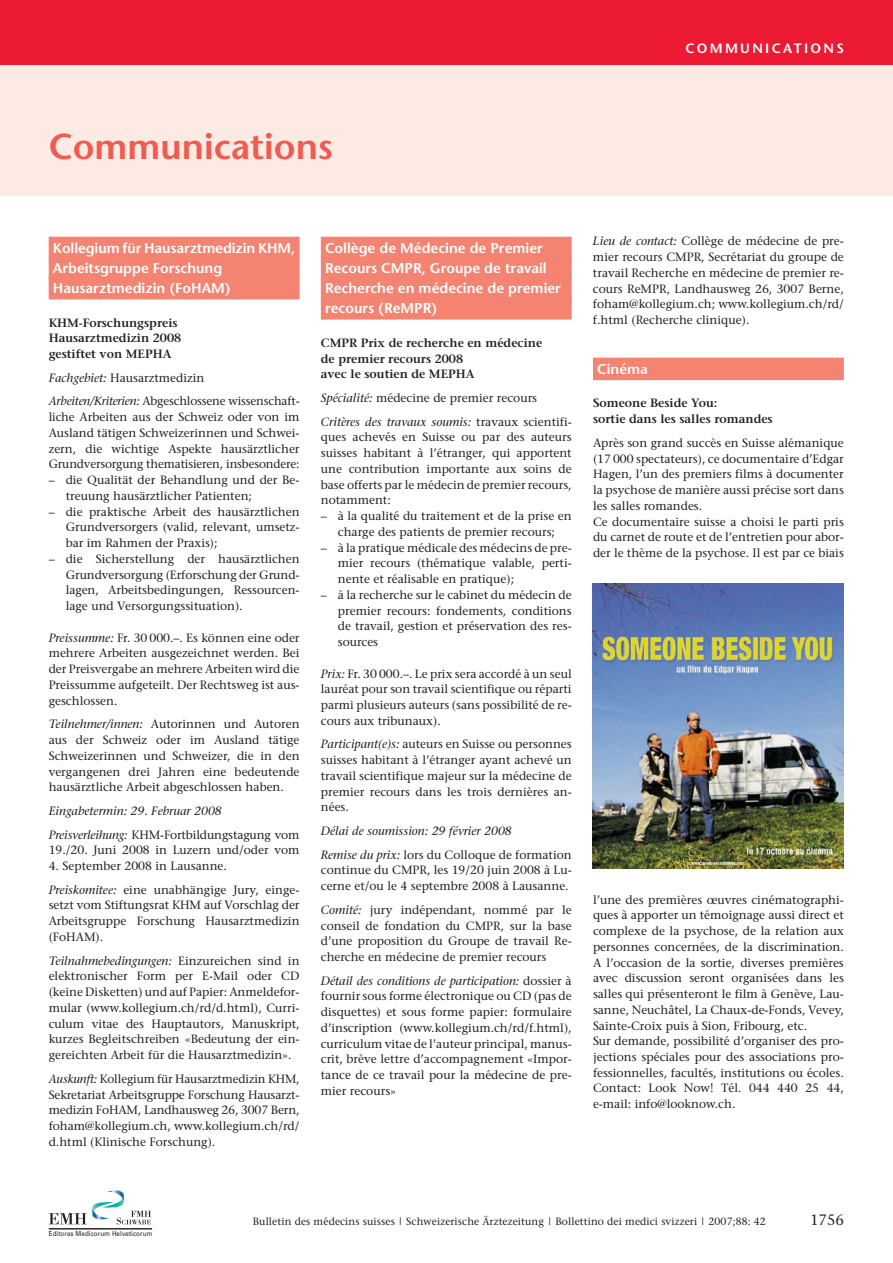
<style>
.page{position:relative;width:893px;height:1263px;background:#fff}
.page>*{position:absolute;margin:0;border:0;box-sizing:border-box;transform-origin:0 0}
.t1{font:600 36px "Stone Sans";color:#f05a50}
.t2{font:15px "Stone Serif";color:#231f20}
.t3{font:600 14.25px/20.1px "Stone Sans";color:#fff}
.t4{font:600 13.5px "Stone Sans";letter-spacing:.17em;color:#fff}
.t5{font:12px/15.8px "Stone Serif";color:#231f20;text-align:justify}
.t6{font:600 12px/15.8px "Stone Serif";color:#231f20}
.t7{font:italic 12px/23.7px "Stone Serif";color:#231f20}
.t8{font:10.5px "Stone Serif";letter-spacing:.01em;color:#231f20}
.t9{font:6.9px "Univers";letter-spacing:.015em;color:#231f20;scale:.9 1}
.s1{font-style:italic}
.s2{font-style:normal}
</style>
<div class="page">
<div style="left:0;top:64px;width:893px;height:132px;background:#fdeae3"></div>
<div style="left:49px;top:237px;width:251px;height:22px;background:#f48471"></div>
<div style="left:49px;top:257px;width:251px;height:22px;background:#f48471"></div>
<div style="left:49px;top:277px;width:251px;height:22px;background:#f48471"></div>
<div style="left:321px;top:237px;width:251px;height:22px;background:#f48471"></div>
<div style="left:321px;top:257px;width:251px;height:22px;background:#f48471"></div>
<div style="left:321px;top:277px;width:251px;height:22px;background:#f48471"></div>
<div style="left:321px;top:297px;width:251px;height:23px;background:#f48471"></div>
<div style="left:593px;top:358px;width:251px;height:22px;background:#f48471"></div>
<svg style="left:49px;top:1190px;width:102px;height:34px"></svg>
<hr style="left:49px;top:1228px;width:103px;height:1px;background:#231f20">
<div style="left:0;top:0;width:893px;height:64px;background:#ed1a33"></div>
<img style="left:593px;top:583px;width:251px;height:285px">
<p class="t4" style="left:685px;top:42px;width:160px">COMMUNICATIONS</p>
<h1 class="t1" style="left:49px;top:132px;width:286px">Communications</h1>
<p class="t3" style="left:53px;top:239px;width:244px">Kollegium für Hausarztmedizin KHM,<br>Arbeitsgruppe Forschung<br>Hausarztmedizin (FoHAM)</p>
<p class="t6" style="left:49px;top:316px;width:134px">KHM-Forschungspreis<br>Hausarztmedizin 2008 gestiftet von MEPHA</p>
<p class="t5" style="left:49px;top:367px;width:252px;line-height:23.7px"><span class="s1">Fachgebiet:</span> Hausarztmedizin<br><span class="s1">Arbeiten/Kriterien:</span> Abgeschlossene wissenschaft-</p>
<p class="t5" style="left:49px;top:410px;width:252px">liche Arbeiten aus der Schweiz oder von im Ausland tätigen Schweizerinnen und Schwei&shy;zern, die wichtige Aspekte hausärztlicher Grundversorgung thematisieren, insbesondere:</p>
<p class="t5" style="left:66px;top:473px;width:235px;text-indent:-17px">– die Qualität der Behandlung und der Be&shy;treuung hausärztlicher Patienten;</p>
<p class="t5" style="left:66px;top:505px;width:235px;text-indent:-17px">– die praktische Arbeit des hausärztlichen Grundversorgers (valid, relevant, umsetz&shy;bar im Rahmen der Praxis);</p>
<p class="t5" style="left:66px;top:552px;width:235px;text-indent:-17px">– die Sicherstellung der hausärztlichen Grundversorgung (Erforschung der Grund&shy;lagen, Arbeitsbedingungen, Ressourcen&shy;lage und Versorgungssituation).</p>
<p class="t5" style="left:49px;top:631px;width:252px"><span class="s1">Preissumme:</span> Fr. 30 000.–. Es können eine oder mehrere Arbeiten ausgezeichnet werden. Bei der Preisvergabe an mehrere Arbeiten wird die Preissumme aufgeteilt. Der Rechtsweg ist aus&shy;geschlossen.</p>
<p class="t5" style="left:49px;top:717px;width:252px"><span class="s1">Teilnehmer/innen:</span> Autorinnen und Autoren aus der Schweiz oder im Ausland tätige Schweizerinnen und Schweizer, die in den vergangenen drei Jahren eine bedeutende hausärztliche Arbeit abgeschlossen haben.</p>
<p class="t7" style="left:49px;top:800px;width:252px">Eingabetermin: 29. Februar 2008<br>Preisverleihung: <span class="s2">KHM-Fortbildungstagung vom</span></p>
<p class="t5" style="left:49px;top:843px;width:252px">19./20. Juni 2008 in Luzern und/oder vom</p>
<p class="t5" style="left:49px;top:855px;width:252px;line-height:23.7px">4. September 2008 in Lausanne.<br><span class="s1">Preiskomitee:</span> eine unabhängige Jury, einge-</p>
<p class="t5" style="left:49px;top:898px;width:252px">setzt vom Stiftungsrat KHM auf Vorschlag der Arbeitsgruppe Forschung Hausarztmedizin (FoHAM).</p>
<p class="t5" style="left:49px;top:953px;width:252px"><span class="s1">Teilnahmebedingungen:</span> Einzureichen sind in elektronischer Form per E-Mail oder CD (keine Disketten) und auf Papier: Anmeldefor&shy;mular (www.kollegium.ch/rd/d.html), Curri&shy;culum vitae des Hauptautors, Manuskript, kurzes Begleitschreiben «Bedeutung der ein&shy;gereichten Arbeit für die Hausarztmedizin».</p>
<p class="t5" style="left:49px;top:1072px;width:252px"><span class="s1">Auskunft:</span> Kollegium für Hausarztmedizin KHM, Sekretariat Arbeitsgruppe Forschung Hausarzt&shy;medizin FoHAM, Landhausweg 26, 3007 Bern, foham@kollegium.ch, www.kollegium.ch/rd/ d.html (Klinische Forschung).</p>
<p class="t3" style="left:325px;top:239px;width:237px">Collège de Médecine de Premier<br>Recours CMPR, Groupe de travail<br>Recherche en médecine de premier recours (ReMPR)</p>
<p class="t6" style="left:321px;top:336px;width:223px">CMPR Prix de recherche en médecine de premier recours 2008<br>avec le soutien de MEPHA</p>
<p class="t5" style="left:321px;top:387px;width:252px;line-height:23.7px"><span class="s1">Spécialité:</span> médecine de premier recours<br><span class="s1">Critères des travaux soumis:</span> travaux scientifi-</p>
<p class="t5" style="left:321px;top:430px;width:252px">ques achevés en Suisse ou par des auteurs suisses habitant à l’étranger, qui apportent une contribution importante aux soins de base offerts par le médecin de premier recours, notamment:</p>
<p class="t5" style="left:321px;top:509px;width:252px;text-align:center">– à la qualité du traitement et de la prise en charge des patients de premier recours;</p>
<p class="t5" style="left:338px;top:541px;width:235px;text-indent:-17px">– à la pratique médicale des médecins de pre&shy;mier recours (thématique valable, perti&shy;nente et réalisable en pratique);</p>
<p class="t5" style="left:338px;top:588px;width:235px;text-indent:-17px">– à la recherche sur le cabinet du médecin de premier recours: fondements, conditions de travail, gestion et préservation des res&shy;sources</p>
<p class="t5" style="left:321px;top:666px;width:252px"><span class="s1">Prix:</span> Fr. 30 000.–. Le prix sera accordé à un seul lauréat pour son travail scientifique ou réparti parmi plusieurs auteurs (sans possibilité de re&shy;cours aux tribunaux).</p>
<p class="t5" style="left:321px;top:737px;width:252px"><span class="s1">Participant(e)s:</span> auteurs en Suisse ou personnes suisses habitant à l’étranger ayant achevé un travail scientifique majeur sur la médecine de premier recours dans les trois dernières an&shy;nées.</p>
<p class="t7" style="left:321px;top:820px;width:252px">Délai de soumission: 29 février 2008<br>Remise du prix: <span class="s2">lors du Colloque de formation</span></p>
<p class="t5" style="left:321px;top:863px;width:252px">continue du CMPR, les 19/20 juin 2008 à Lu&shy;cerne et/ou le 4 septembre 2008 à Lausanne.</p>
<p class="t5" style="left:321px;top:903px;width:252px"><span class="s1">Comité:</span> jury indépendant, nommé par le conseil de fondation du CMPR, sur la base d’une proposition du Groupe de travail Re&shy;cherche en médecine de premier recours</p>
<p class="t5" style="left:321px;top:974px;width:252px"><span class="s1">Détail des conditions de participation:</span> dossier à fournir sous forme électronique ou CD (pas de disquettes) et sous forme papier: formulaire d’inscription (www.kollegium.ch/rd/f.html), curriculum vitae de l’auteur principal, manus&shy;crit, brève lettre d’accompagnement «Impor&shy;tance de ce travail pour la médecine de pre&shy;mier recours»</p>
<p class="t5" style="left:593px;top:234px;width:252px"><span class="s1">Lieu de contact:</span> Collège de médecine de pre&shy;mier recours CMPR, Secrétariat du groupe de travail Recherche en médecine de premier re&shy;cours ReMPR, Landhausweg 26, 3007 Berne, foham@kollegium.ch; www.kollegium.ch/rd/ f.html (Recherche clinique).</p>
<p class="t3" style="left:597px;top:360px;width:52px">Cinéma</p>
<p class="t6" style="left:593px;top:396px;width:181px">Someone Beside You:<br>sortie dans les salles romandes</p>
<p class="t5" style="left:593px;top:436px;width:252px;text-align:left">Après son grand succès en Suisse alémanique (17 000 spectateurs), ce documentaire d’Edgar Hagen, l’un des premiers films à documenter la psychose de manière aussi précise sort dans les salles romandes.<br>Ce documentaire suisse a choisi le parti pris du carnet de route et de l’entretien pour abor&shy;der le thème de la psychose. Il est par ce biais</p>
<p class="t5" style="left:593px;top:892px;width:252px;text-align:left">l’une des premières œuvres cinématographi&shy;ques à apporter un témoignage aussi direct et complexe de la psychose, de la relation aux personnes concernées, de la discrimination.<br>A l’occasion de la sortie, diverses premières avec discussion seront organisées dans les salles qui présenteront le film à Genève, Lau&shy;sanne, Neuchâtel, La Chaux-de-Fonds, Vevey, Sainte-Croix puis à Sion, Fribourg, etc.<br>Sur demande, possibilité d’organiser des pro&shy;jections spéciales pour des associations pro&shy;fessionnelles, facultés, institutions ou écoles.<br>Contact: Look Now! Tél. 044 440 25 44, e-mail: info@looknow.ch.</p>
<p class="t9" style="left:49px;top:1229px;width:117px">Editores Medicorum Helveticorum</p>
<p class="t8" style="left:253px;top:1217px;width:515px">Bulletin des médecins suisses | Schweizerische Ärztezeitung | Bollettino dei medici svizzeri | 2007;88: 42</p>
<p class="t2" style="left:810px;top:1213px;width:35px">1756</p>
</div>
